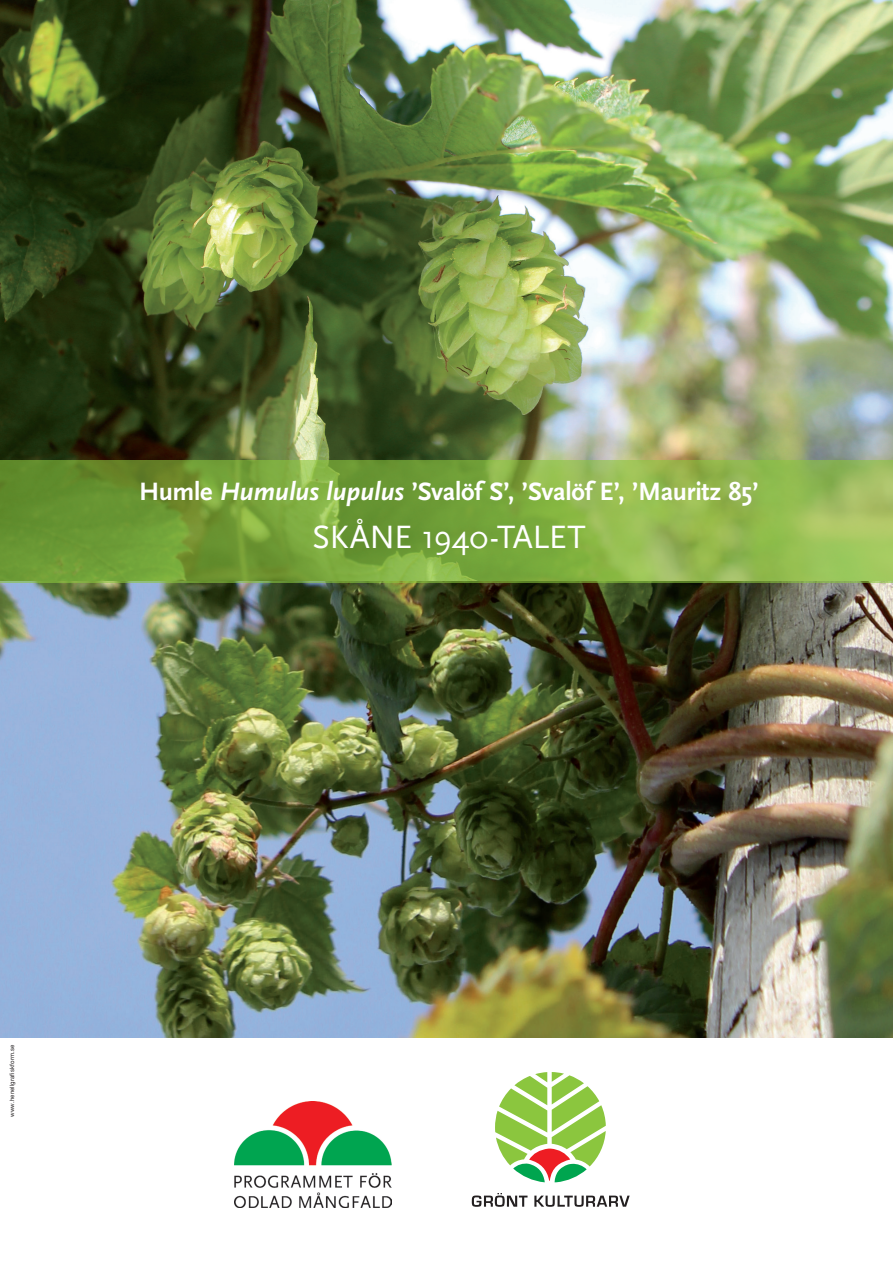
<style>
.page{position:relative;width:893px;height:1263px;background:#fff}
.page>*{position:absolute;margin:0;border:0;box-sizing:border-box;transform-origin:0 0}
.t1{font:33.75px "Scala Sans";letter-spacing:-.015em;color:#fff}
.t2{font:700 26.25px "Scala Sans";letter-spacing:-.01em;color:#fff}
.t3{font:6px "Helvetica Neue";letter-spacing:.025em;color:#231f20}
.s1{font-style:italic}
</style>
<div class="page">
<img style="left:234px;top:1101px;width:157px;height:106px">
<svg style="left:472px;top:1193px;width:55px;height:14px"></svg>
<svg style="left:534px;top:1195px;width:96px;height:12px"></svg>
<svg style="left:495px;top:1072px;width:111px;height:110px"></svg>
<img style="left:0;top:583px;width:893px;height:454px">
<img style="left:0;top:0;width:893px;height:460px">
<svg style="left:0;top:460px;width:893px;height:123px;background:#7fa842"></svg>
<p class="t2" style="left:139px;top:477px;width:621px">Humle <span class="s1">Humulus lupulus</span> ’Svalöf S’, ’Svalöf E’, ’Mauritz 85’</p>
<p class="t1" style="left:312px;top:519px;width:275px">SKÅNE 1940-TALET</p>
<p class="t3" style="left:9px;top:1117px;width:74px;rotate:-90deg">www.henellgrafiskform.se</p>
</div>
